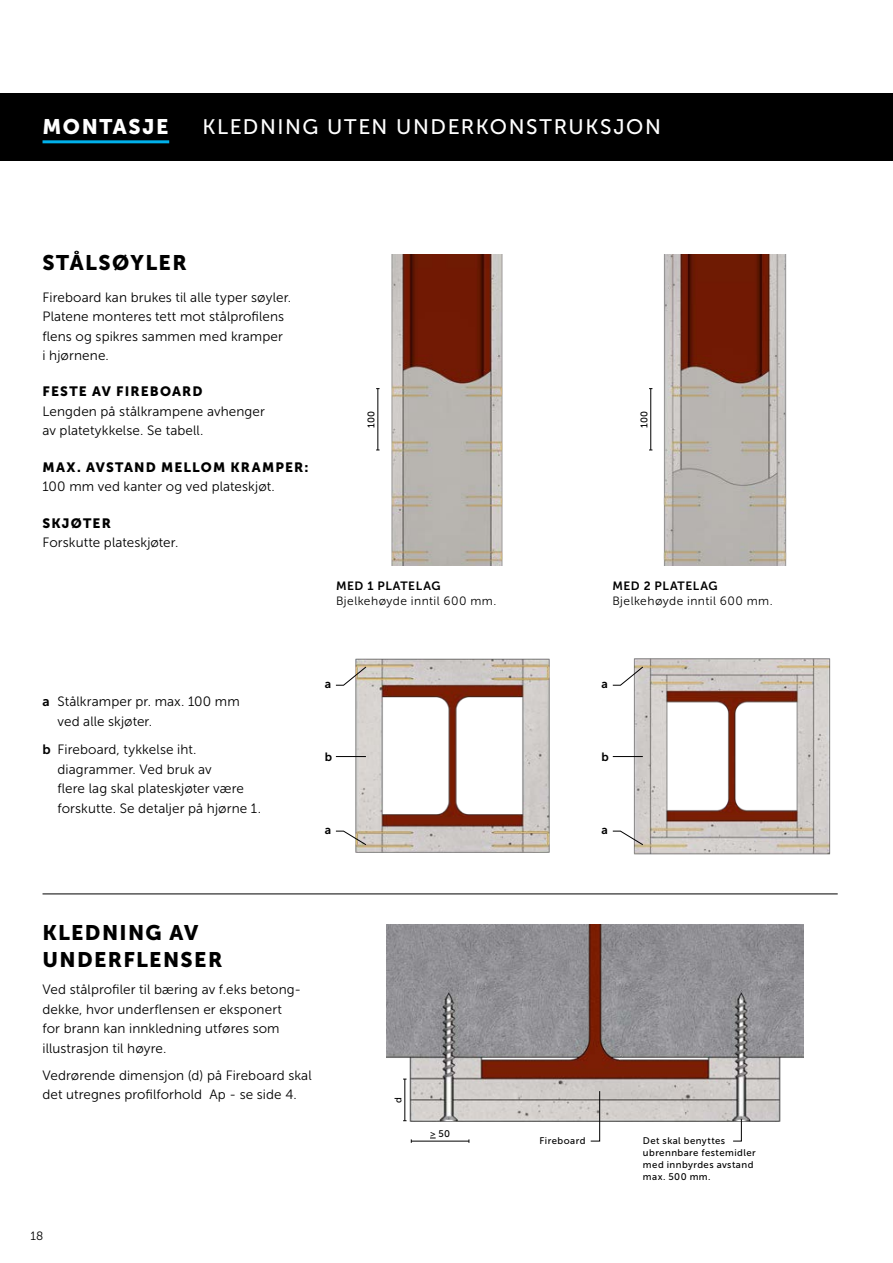
<style>
.page{position:relative;width:893px;height:1263px;background:#fff}
.page>*{position:absolute;margin:0;border:0;box-sizing:border-box;transform-origin:0 0}
.t1{font:21px/27px "Museo Sans 900";letter-spacing:.065em;color:#000}
.t2{font:21px "Museo Sans 500";letter-spacing:.075em;color:#fff}
.t3{font:21px "Museo Sans 900";letter-spacing:.075em;color:#fff}
.t4{font:13.5px/19.5px "Museo Sans 300";letter-spacing:.01em;color:#000}
.t5{font:13.5px "Museo Sans 900";letter-spacing:.085em;color:#000}
.t6{font:12px "Museo Sans 300";letter-spacing:.035em;color:#000}
.t7{font:12px "Museo Sans 700";letter-spacing:.05em;color:#000}
.t8{font:9.6px/12px "Museo Sans 500";letter-spacing:.045em;color:#000}
.s1{font-family:"Museo Sans 700"}
</style>
<div class="page">
<div style="left:0;top:94px;width:893px;height:67px;background:#000"></div>
<hr style="left:43px;top:140px;width:126px;height:3px;background:#00b1eb">
<hr style="left:43px;top:894px;width:795px;height:1px;background:#000">
<img style="left:387px;top:925px;width:417px;height:203px">
<svg style="left:733px;top:1119px;width:9px;height:22px"></svg>
<svg style="left:590px;top:1091px;width:10px;height:50px"></svg>
<hr style="left:411px;top:1141px;width:58px;height:1px;background:#000">
<hr style="left:405px;top:1079px;width:1px;height:42px;background:#000">
<img style="left:376px;top:255px;width:127px;height:311px">
<img style="left:649px;top:255px;width:138px;height:311px">
<hr style="left:650px;top:389px;width:1px;height:61px;background:#000">
<hr style="left:378px;top:389px;width:1px;height:61px;background:#000">
<img style="left:639px;top:658px;width:192px;height:197px">
<hr style="left:613px;top:756px;width:30px;height:1px;background:#000">
<svg style="left:639px;top:831px;width:4px;height:14px"></svg>
<img style="left:266px;top:658px;width:373px;height:237px">
<svg style="left:612px;top:666px;width:31px;height:20px"></svg>
<hr style="left:336px;top:756px;width:30px;height:1px;background:#000">
<svg style="left:335px;top:831px;width:31px;height:14px"></svg>
<svg style="left:335px;top:666px;width:31px;height:20px"></svg>
<h1 class="t3" style="left:43px;top:114px;width:127px">MONTASJE</h1>
<h1 class="t2" style="left:203px;top:115px;width:460px">KLEDNING UTEN UNDERKONSTRUKSJON</h1>
<h1 class="t1" style="left:43px;top:249px;width:146px">STÅLSØYLER</h1>
<p class="t4" style="left:43px;top:287px;width:250px">Fireboard kan brukes til alle typer søyler.<br>Platene monteres tett mot stålprofilens flens og spikres sammen med kramper<br>i hjørnene.</p>
<p class="t5" style="left:43px;top:384px;width:162px">FESTE AV FIREBOARD</p>
<p class="t4" style="left:43px;top:402px;width:224px">Lengden på stålkrampene avhenger av platetykkelse. Se tabell.</p>
<p class="t5" style="left:43px;top:459px;width:268px">MAX. AVSTAND MELLOM KRAMPER:</p>
<p class="t4" style="left:43px;top:477px;width:234px">100 mm ved kanter og ved plateskjøt.</p>
<p class="t5" style="left:43px;top:515px;width:70px">SKJØTER</p>
<p class="t4" style="left:43px;top:533px;width:137px">Forskutte plateskjøter.</p>
<p class="t8" style="left:365px;top:428px;width:19px;rotate:-90deg">100</p>
<p class="t8" style="left:638px;top:428px;width:19px;rotate:-90deg">100</p>
<p class="t7" style="left:336px;top:579px;width:106px">MED 1 PLATELAG</p>
<p class="t6" style="left:336px;top:594px;width:162px">Bjelkehøyde inntil 600 mm.</p>
<p class="t7" style="left:612px;top:579px;width:107px">MED 2 PLATELAG</p>
<p class="t6" style="left:612px;top:594px;width:162px">Bjelkehøyde inntil 600 mm.</p>
<p class="t4" style="left:58px;top:692px;width:184px;text-indent:-15px"><span class="s1">a</span> Stålkramper pr. max. 100 mm ved alle skjøter.</p>
<p class="t4" style="left:58px;top:740px;width:205px;text-indent:-15px"><span class="s1">b</span> Fireboard, tykkelse iht. diagrammer. Ved bruk av<br>flere lag skal plateskjøter være forskutte. Se detaljer på hjørne 1.</p>
<p class="t7" style="left:325px;top:677px;width:8px">a</p>
<p class="t7" style="left:325px;top:750px;width:9px">b</p>
<p class="t7" style="left:325px;top:823px;width:8px">a</p>
<p class="t7" style="left:602px;top:677px;width:8px">a</p>
<p class="t7" style="left:602px;top:750px;width:9px">b</p>
<p class="t7" style="left:602px;top:823px;width:8px">a</p>
<h1 class="t1" style="left:43px;top:919px;width:181px">KLEDNING AV<br>UNDERFLENSER</h1>
<p class="t4" style="left:43px;top:980px;width:260px">Ved stålprofiler til bæring av f.eks betong&shy;dekke, hvor underflensen er eksponert for brann kan innkledning utføres som illustrasjon til høyre.</p>
<p class="t4" style="left:43px;top:1066px;width:271px">Vedrørende dimensjon (d) på Fireboard skal det utregnes profilforhold Ap - se side 4.</p>
<p class="t6" style="left:31px;top:1229px;width:14px">18</p>
<p class="t8" style="left:392px;top:1103px;width:7px;rotate:-90deg">d</p>
<p class="t8" style="left:430px;top:1128px;width:22px">&gt; 50</p>
<p class="t8" style="left:540px;top:1134px;width:47px">Fireboard</p>
<p class="t8" style="left:643px;top:1134px;width:114px">Det skal benyttes ubrennbare festemidler med innbyrdes avstand max. 500 mm.</p>
</div>
